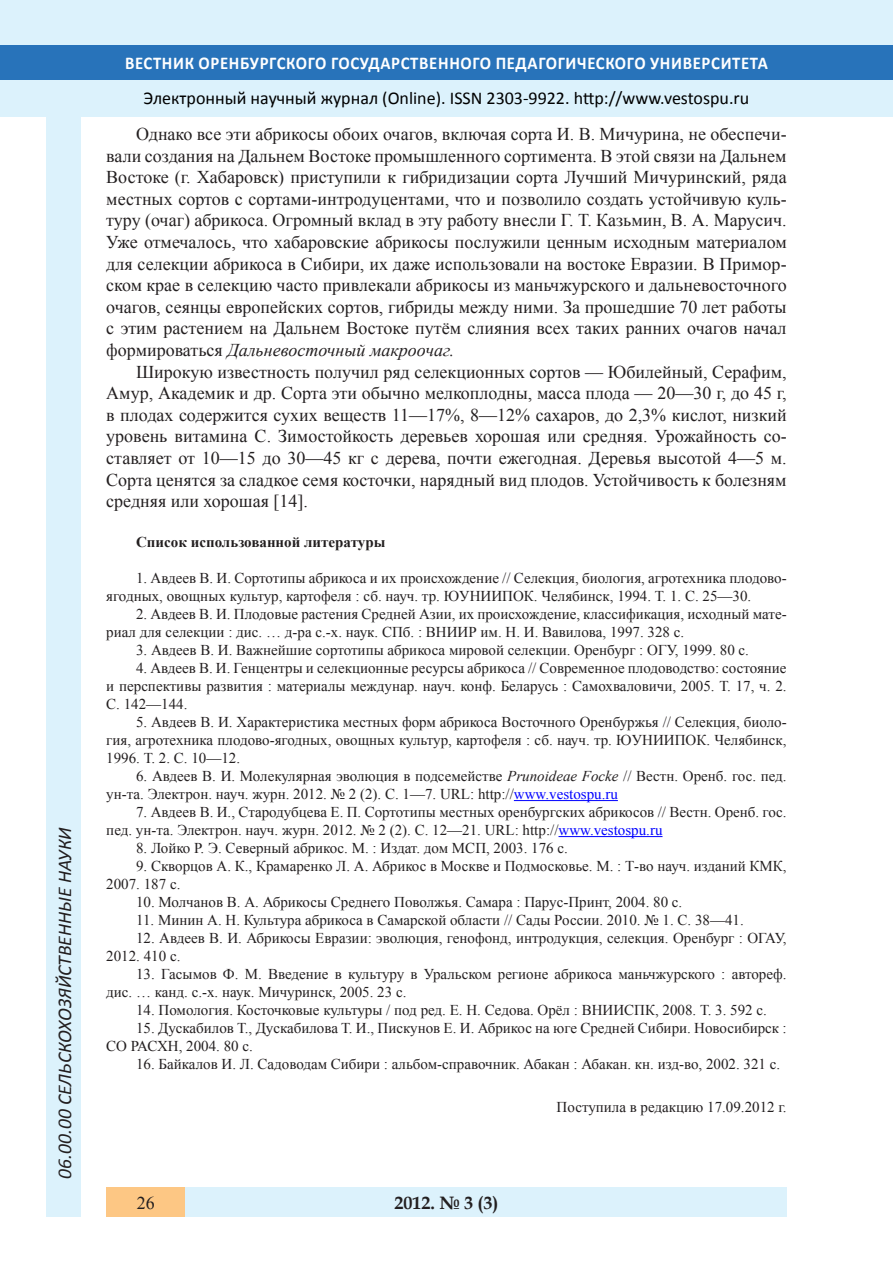
<style>
.page{position:relative;width:893px;height:1263px;background:#fff}
.page>*{position:absolute;margin:0;border:0;box-sizing:border-box;transform-origin:0 0}
.t1{font:italic 19.5px "Calibri";color:#231f20}
.Стиль2{font:18px/21.6px "Times New Roman";color:#231f20;text-align:justify}
.t2{font:18px "Calibri";color:#000}
.t3{font:700 18px "Calibri";letter-spacing:.04em;color:#fff;scale:.93 1}
.t4{font:700 18px "Book Antiqua";color:#231f20}
.литература{font:15px/18px "Times New Roman";color:#231f20}
.литература-2{font:700 15px "Times New Roman";color:#231f20}
.Стиль2-2{font:15px "Times New Roman";color:#231f20}
.s1{font-style:italic}
.s2{color:#00f}
</style>
<div class="page">
<div style="left:0;top:0;width:893px;height:116px;background:#dcf2fc"></div>
<div style="left:0;top:45px;width:893px;height:34px;background:#2873ba"></div>
<div style="left:106px;top:1188px;width:681px;height:29px;background:#dcf2fc"></div>
<div style="left:106px;top:1188px;width:79px;height:29px;background:#fdc784"></div>
<div style="left:47px;top:116px;width:34px;height:1101px;background:#dcf2fc"></div>
<hr style="left:514px;top:800px;width:104px;height:1px;background:#00f">
<hr style="left:558px;top:836px;width:104px;height:1px;background:#00f">
<h1 class="t1" style="left:51px;top:1179px;width:353px;rotate:-90deg">06.00.00 СЕЛЬСКОХОЗЯЙСТВЕННЫЕ НАУКИ</h1>
<p class="t3" style="left:125px;top:51px;width:693px">ВЕСТНИК ОРЕНБУРГСКОГО ГОСУДАРСТВЕННОГО ПЕДАГОГИЧЕСКОГО УНИВЕРСИТЕТА</p>
<p class="t2" style="left:144px;top:86px;width:607px">Электронный научный журнал (Online). ISSN 2303-9922. http://www.vestospu.ru</p>
<p class="Стиль2" style="left:106px;top:123px;width:682px;text-indent:30px">Однако все эти абрикосы обоих очагов, включая сорта И. В. Мичурина, не обеспечи&shy;вали создания на Дальнем Востоке промышленного сортимента. В этой связи на Дальнем Востоке (г. Хабаровск) приступили к гибридизации сорта Лучший Мичуринский, ряда местных сортов с сортами-интродуцентами, что и позволило создать устойчивую куль&shy;туру (очаг) абрикоса. Огромный вклад в эту работу внесли Г. Т. Казьмин, В. А. Марусич.<br>Уже отмечалось, что хабаровские абрикосы послужили ценным исходным материалом для селекции абрикоса в Сибири, их даже использовали на востоке Евразии. В Примор&shy;ском крае в селекцию часто привлекали абрикосы из маньчжурского и дальневосточного очагов, сеянцы европейских сортов, гибриды между ними. За прошедшие 70 лет работы с этим растением на Дальнем Востоке путём слияния всех таких ранних очагов начал формироваться <span class="s1">Дальневосточный макроочаг.</span></p>
<p class="Стиль2" style="left:106px;top:361px;width:682px;text-indent:30px">Широкую известность получил ряд селекционных сортов — Юбилейный, Серафим, Амур, Академик и др. Сорта эти обычно мелкоплодны, масса плода — 20—30 г, до 45 г, в плодах содержится сухих веществ 11—17%, 8—12% сахаров, до 2,3% кислот, низкий уровень витамина С. Зимостойкость деревьев хорошая или средняя. Урожайность со&shy;ставляет от 10—15 до 30—45 кг с дерева, почти ежегодная. Деревья высотой 4—5 м.<br>Сорта ценятся за сладкое семя косточки, нарядный вид плодов. Устойчивость к болезням средняя или хорошая [14].</p>
<p class="литература-2" style="left:136px;top:531px;width:251px">Список использованной литературы</p>
<p class="литература" style="left:106px;top:569px;width:682px;text-indent:30px">1. Авдеев В. И. Сортотипы абрикоса и их происхождение // Селекция, биология, агротехника плодово&shy;ягодных, овощных культур, картофеля : сб. науч. тр. ЮУНИИПОК. Челябинск, 1994. Т. 1. С. 25—30.</p>
<p class="литература" style="left:106px;top:605px;width:682px;text-indent:30px">2. Авдеев В. И. Плодовые растения Средней Азии, их происхождение, классификация, исходный мате&shy;риал для селекции : дис. … д-ра с.-х. наук. СПб. : ВНИИР им. Н. И. Вавилова, 1997. 328 с.</p>
<p class="литература" style="left:136px;top:641px;width:614px">3. Авдеев В. И. Важнейшие сортотипы абрикоса мировой селекции. Оренбург : ОГУ, 1999. 80 с.</p>
<p class="литература" style="left:106px;top:659px;width:682px;text-align:justify;text-indent:30px">4. Авдеев В. И. Генцентры и селекционные ресурсы абрикоса // Современное плодоводство: состояние и перспективы развития : материалы междунар. науч. конф. Беларусь : Самохваловичи, 2005. Т. 17, ч. 2.<br>С. 142—144.</p>
<p class="литература" style="left:106px;top:713px;width:682px;text-align:justify;text-indent:30px">5. Авдеев В. И. Характеристика местных форм абрикоса Восточного Оренбуржья // Селекция, биоло&shy;гия, агротехника плодово-ягодных, овощных культур, картофеля : сб. науч. тр. ЮУНИИПОК. Челябинск, 1996. Т. 2. С. 10—12.</p>
<p class="литература" style="left:106px;top:767px;width:682px;text-indent:30px">6. Авдеев В. И. Молекулярная эволюция в подсемействе <span class="s1">Prunoideae Focke</span> // Вестн. Оренб. гос. пед. ун-та. Электрон. науч. журн. 2012. № 2 (2). С. 1—7. URL: http://<span class="s2">www.vestospu.ru</span></p>
<p class="литература" style="left:106px;top:803px;width:682px;text-indent:30px">7. Авдеев В. И., Стародубцева Е. П. Сортотипы местных оренбургских абрикосов // Вестн. Оренб. гос. пед. ун-та. Электрон. науч. журн. 2012. № 2 (2). С. 12—21. URL: http://<span class="s2">www.vestospu.ru</span></p>
<p class="литература" style="left:136px;top:839px;width:433px">8. Лойко Р. Э. Северный абрикос. М. : Издат. дом МСП, 2003. 176 с.</p>
<p class="литература" style="left:106px;top:857px;width:682px;text-indent:30px">9. Скворцов А. К., Крамаренко Л. А. Абрикос в Москве и Подмосковье. М. : Т-во науч. изданий КМК,<br>2007. 187 с.</p>
<p class="литература" style="left:136px;top:893px;width:548px">10. Молчанов В. А. Абрикосы Среднего Поволжья. Самара : Парус-Принт, 2004. 80 с.</p>
<p class="литература" style="left:136px;top:911px;width:609px">11. Минин А. Н. Культура абрикоса в Самарской области // Сады России. 2010. № 1. С. 38—41.</p>
<p class="литература" style="left:106px;top:929px;width:682px;text-indent:30px">12. Авдеев В. И. Абрикосы Евразии: эволюция, генофонд, интродукция, селекция. Оренбург : ОГАУ,<br>2012. 410 с.</p>
<p class="литература" style="left:106px;top:965px;width:682px;text-indent:30px">13. Гасымов Ф. М. Введение в культуру в Уральском регионе абрикоса маньчжурского : автореф. дис. … канд. с.-х. наук. Мичуринск, 2005. 23 с.</p>
<p class="литература" style="left:136px;top:1001px;width:632px">14. Помология. Косточковые культуры / под ред. Е. Н. Седова. Орёл : ВНИИСПК, 2008. Т. 3. 592 с.</p>
<p class="литература" style="left:106px;top:1019px;width:682px;text-indent:30px">15. Дускабилов Т., Дускабилова Т. И., Пискунов Е. И. Абрикос на юге Средней Сибири. Новосибирск :<br>СО РАСХН, 2004. 80 с.</p>
<p class="литература" style="left:136px;top:1055px;width:646px">16. Байкалов И. Л. Садоводам Сибири : альбом-справочник. Абакан : Абакан. кн. изд-во, 2002. 321 с.</p>
<p class="Стиль2-2" style="left:557px;top:1097px;width:232px">Поступила в редакцию 17.09.2012 г.</p>
<p class="Стиль2" style="left:137px;top:1191px;width:19px">26</p>
<p class="t4" style="left:394px;top:1190px;width:106px">2012. № 3 (3)</p>
</div>
